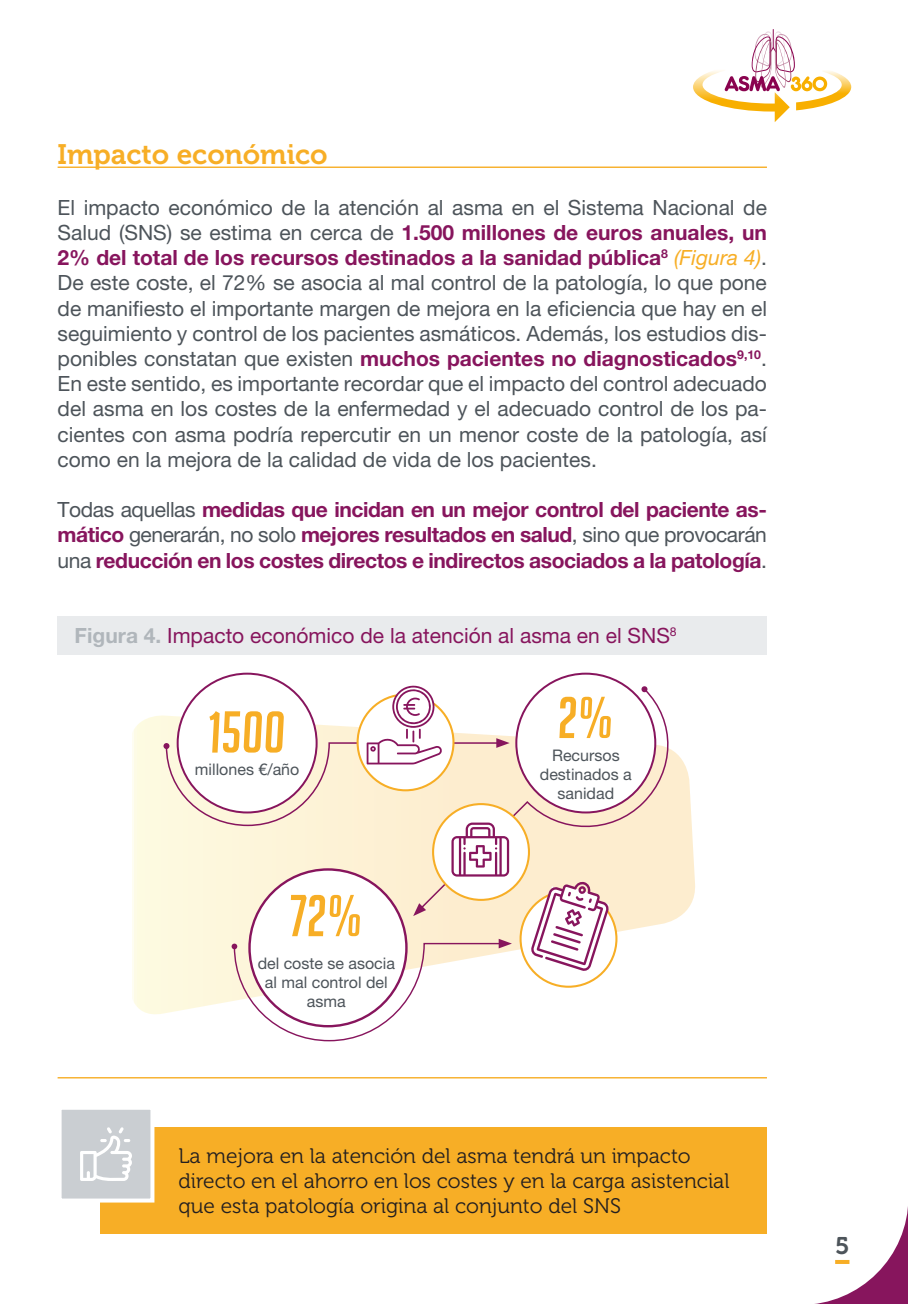
<style>
.page{position:relative;width:908px;height:1304px;background:#fff}
.page>*{position:absolute;margin:0;border:0;box-sizing:border-box;transform-origin:0 0}
.t1{font:italic 57.6px "Big Noodle Titling";color:#f7ae26}
.TITULO_2{font:28px "Museo 700";color:#f7ae26}
.t2{font:24px "Museo 700";color:#4d545a}
.TEXTO{font:21px/25.2px "Helvetica Neue LT Pro";color:#4d545a;text-align:justify}
.TEXTO-2{font:700 21px/25.2px "Helvetica Neue LT Pro";letter-spacing:-.02em;color:#87155d;text-align:justify}
.TEXTO-3{font:21px/25.2px "Museo 300";color:#231f20}
.t3{font:21px "Helvetica Neue LT Pro";color:#87155d}
.t4{font:16px/19.2px "Helvetica Neue LT Pro";color:#4d545a;text-align:center}
.s1{font-weight:700;color:#87155d}
.s2{font-style:italic;color:#f7ae26}
.s3{font-weight:400;color:#4d545a}
.s4{font-weight:700;color:#b0b6bb}
</style>
<div class="page">
<svg style="left:814px;top:1215px;width:93px;height:89px"></svg>
<hr style="left:834px;top:1260px;width:15px;height:4px;background:#f7ae26">
<svg style="left:693px;top:29px;width:157px;height:93px"></svg>
<hr style="left:58px;top:167px;width:708px;height:1px;background:#f7ae26">
<div style="left:58px;top:617px;width:708px;height:38px;background:#e9ebed"></div>
<hr style="left:58px;top:1077px;width:708px;height:1px;background:#f7ae26">
<svg style="left:132px;top:715px;width:563px;height:299px"></svg>
<div style="left:249px;top:869px;width:157px;height:157px;background:#fff;border-radius:50%"></div>
<svg style="left:231px;top:939px;width:280px;height:103px"></svg>
<svg style="left:418px;top:687px;width:258px;height:224px"></svg>
<svg style="left:641px;top:686px;width:6px;height:7px"></svg>
<svg style="left:413px;top:903px;width:13px;height:13px"></svg>
<div style="left:433px;top:804px;width:95px;height:96px;background:#fff;border-radius:50%"></div>
<svg style="left:520px;top:891px;width:96px;height:96px"></svg>
<div style="left:519px;top:890px;width:98px;height:98px;border:2px solid #f7ae26;border-radius:50%"></div>
<svg style="left:163px;top:684px;width:346px;height:193px"></svg>
<svg style="left:530px;top:881px;width:79px;height:91px"></svg>
<div style="left:100px;top:1127px;width:666px;height:106px;background:#f7ae26"></div>
<div style="left:58px;top:1106px;width:96px;height:96px;background:#caced2;border:4px solid #fff"></div>
<svg style="left:80px;top:1127px;width:52px;height:54px"></svg>
<p class="TITULO_2" style="left:58px;top:139px;width:271px">Impacto económico</p>
<p class="TEXTO" style="left:58px;top:194px;width:710px">El impacto económico de la atención al asma en el Sistema Nacional de Salud (SNS) se estima en cerca de <span class="s1">1.500 millones de euros anuales, un 2% del total de los recursos destinados a la sanidad pública</span><sup>8</sup> <span class="s2">(Figura 4)</span>.<br>De este coste, el 72% se asocia al mal control de la patología, lo que pone de manifiesto el importante margen de mejora en la eficiencia que hay en el seguimiento y control de los pacientes asmáticos. Además, los estudios dis&shy;ponibles constatan que existen <span class="s1">muchos pacientes no diagnosticados</span><sup>9,10</sup>.<br>En este sentido, es importante recordar que el impacto del control adecuado del asma en los costes de la enfermedad y el adecuado control de los pa&shy;cientes con asma podría repercutir en un menor coste de la patología, así como en la mejora de la calidad de vida de los pacientes.</p>
<p class="TEXTO-2" style="left:58px;top:497px;width:710px"><span class="s3">Todas aquellas</span> medidas que incidan en un mejor control del paciente as&shy;mático <span class="s3">generarán, no solo</span> mejores resultados en salud<span class="s3">, sino que provocarán una</span> reducción en los costes directos e indirectos asociados a la patología<span class="s3">.</span></p>
<p class="t3" style="left:75px;top:623px;width:603px"><span class="s4">Figura 4.</span> Impacto económico de la atención al asma en el SNS<sup>8</sup></p>
<p class="t1" style="left:208px;top:701px;width:79px">1500</p>
<p class="t4" style="left:195px;top:760px;width:106px">millones €/año</p>
<p class="t1" style="left:289px;top:885px;width:74px">72%</p>
<p class="t4" style="left:257px;top:953px;width:139px">del coste se asocia al mal control del asma</p>
<p class="t1" style="left:557px;top:687px;width:57px">2%</p>
<p class="t4" style="left:539px;top:745px;width:93px">Recursos destinados a sanidad</p>
<p class="TEXTO-3" style="left:178px;top:1143px;width:552px">La mejora en la atención del asma tendrá un impacto directo en el ahorro en los costes y en la carga asistencial que esta patología origina al conjunto del SNS</p>
<p class="t2" style="left:834px;top:1232px;width:16px">5</p>
</div>
